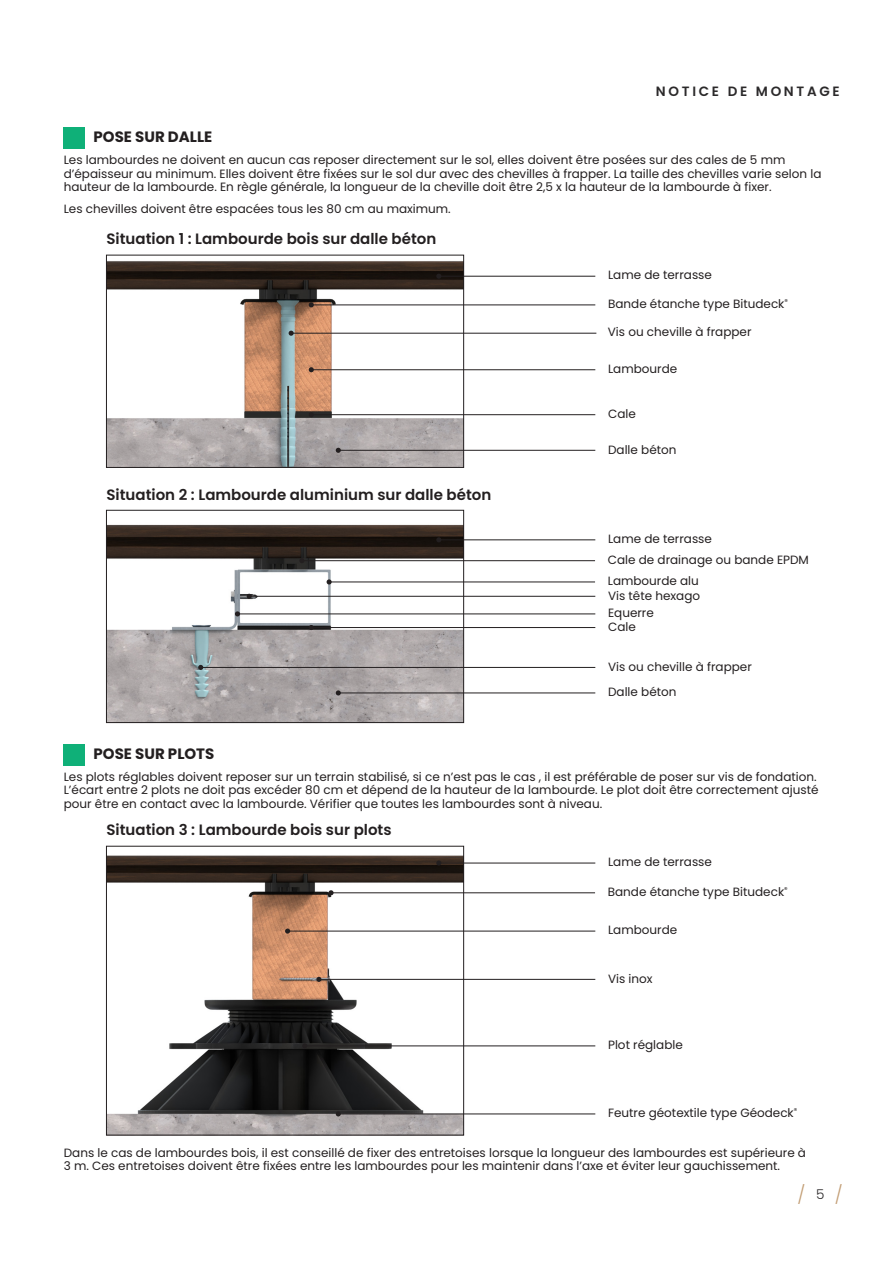
<style>
.page{position:relative;width:893px;height:1263px;background:#fff}
.page>*{position:absolute;margin:0;border:0;box-sizing:border-box;transform-origin:0 0}
.t1{font:300 18px "Poppins";color:#c29d74}
.t2{font:600 15px "Poppins";color:#231f20}
.t3{font:700 15px "Poppins";color:#231f20}
.Page_Number{font:600 13.5px "Poppins";letter-spacing:.2em;color:#2b292a}
.t4{font:300 13.5px "Poppins";color:#2b292a}
.t5{font:12px/13.5px "Poppins";color:#231f20}
</style>
<div class="page">
<img style="left:108px;top:261px;width:354px;height:205px">
<div style="left:106px;top:255px;width:358px;height:213px;border:1px solid #231f20"></div>
<img style="left:108px;top:524px;width:354px;height:197px">
<div style="left:106px;top:510px;width:358px;height:213px;border:1px solid #231f20"></div>
<img style="left:108px;top:855px;width:354px;height:278px">
<div style="left:106px;top:846px;width:358px;height:289px;border:1px solid #231f20"></div>
<hr style="left:439px;top:276px;width:156px;height:1px;background:#231f20">
<svg style="left:436px;top:274px;width:5px;height:5px"></svg>
<hr style="left:439px;top:539px;width:156px;height:1px;background:#231f20">
<svg style="left:436px;top:537px;width:5px;height:5px"></svg>
<hr style="left:439px;top:863px;width:156px;height:1px;background:#231f20">
<svg style="left:436px;top:860px;width:5px;height:5px"></svg>
<hr style="left:311px;top:304px;width:284px;height:1px;background:#231f20">
<svg style="left:309px;top:302px;width:5px;height:5px"></svg>
<hr style="left:291px;top:333px;width:305px;height:1px;background:#231f20">
<svg style="left:289px;top:331px;width:5px;height:5px"></svg>
<hr style="left:329px;top:582px;width:266px;height:1px;background:#231f20">
<svg style="left:327px;top:579px;width:5px;height:5px"></svg>
<hr style="left:302px;top:560px;width:293px;height:1px;background:#231f20">
<svg style="left:299px;top:558px;width:5px;height:5px"></svg>
<hr style="left:331px;top:892px;width:264px;height:1px;background:#231f20">
<svg style="left:328px;top:890px;width:6px;height:5px"></svg>
<hr style="left:311px;top:369px;width:284px;height:1px;background:#231f20">
<svg style="left:309px;top:367px;width:5px;height:5px"></svg>
<hr style="left:249px;top:596px;width:346px;height:1px;background:#231f20">
<svg style="left:247px;top:594px;width:5px;height:5px"></svg>
<hr style="left:319px;top:979px;width:276px;height:1px;background:#231f20">
<svg style="left:316px;top:977px;width:5px;height:5px"></svg>
<hr style="left:237px;top:613px;width:358px;height:1px;background:#231f20">
<svg style="left:235px;top:611px;width:5px;height:5px"></svg>
<hr style="left:288px;top:931px;width:307px;height:1px;background:#231f20">
<svg style="left:285px;top:928px;width:5px;height:6px"></svg>
<hr style="left:311px;top:414px;width:284px;height:1px;background:#231f20">
<svg style="left:309px;top:412px;width:5px;height:5px"></svg>
<hr style="left:311px;top:627px;width:284px;height:1px;background:#231f20">
<svg style="left:309px;top:625px;width:5px;height:5px"></svg>
<hr style="left:201px;top:667px;width:394px;height:1px;background:#231f20">
<svg style="left:198px;top:665px;width:5px;height:5px"></svg>
<hr style="left:305px;top:1045px;width:290px;height:1px;background:#231f20">
<svg style="left:302px;top:1043px;width:5px;height:5px"></svg>
<hr style="left:338px;top:450px;width:257px;height:1px;background:#231f20">
<svg style="left:336px;top:448px;width:5px;height:5px"></svg>
<hr style="left:338px;top:692px;width:257px;height:1px;background:#231f20">
<svg style="left:336px;top:690px;width:5px;height:5px"></svg>
<hr style="left:338px;top:1113px;width:257px;height:1px;background:#231f20">
<svg style="left:336px;top:1111px;width:5px;height:5px"></svg>
<div style="left:64px;top:128px;width:21px;height:21px;background:#0fb078"></div>
<div style="left:64px;top:744px;width:21px;height:21px;background:#0fb078"></div>
<p class="Page_Number" style="left:656px;top:83px;width:185px">NOTICE DE MONTAGE</p>
<p class="t3" style="left:94px;top:128px;width:120px">POSE SUR DALLE</p>
<p class="t5" style="left:64px;top:153px;width:759px">Les lambourdes ne doivent en aucun cas reposer directement sur le sol, elles doivent être posées sur des cales de 5 mm d’épaisseur au minimum. Elles doivent être fixées sur le sol dur avec des chevilles à frapper. La taille des chevilles varie selon la hauteur de la lambourde. En règle générale, la longueur de la cheville doit être 2,5 x la hauteur de la lambourde à fixer.</p>
<p class="t5" style="left:64px;top:202px;width:388px">Les chevilles doivent être espacées tous les 80 cm au maximum.</p>
<p class="t2" style="left:106px;top:230px;width:331px">Situation 1 : Lambourde bois sur dalle béton</p>
<p class="t5" style="left:608px;top:269px;width:105px">Lame de terrasse</p>
<p class="t5" style="left:608px;top:297px;width:181px">Bande étanche type Bitudeck<sup>®</sup></p>
<p class="t5" style="left:608px;top:326px;width:145px">Vis ou cheville à frapper</p>
<p class="t5" style="left:608px;top:362px;width:71px">Lambourde</p>
<p class="t5" style="left:608px;top:407px;width:29px">Cale</p>
<p class="t2" style="left:106px;top:485px;width:386px">Situation 2 : Lambourde aluminium sur dalle béton</p>
<p class="t5" style="left:608px;top:443px;width:70px">Dalle béton</p>
<p class="t5" style="left:608px;top:532px;width:105px">Lame de terrasse</p>
<p class="t5" style="left:608px;top:553px;width:203px">Cale de drainage ou bande EPDM</p>
<p class="t5" style="left:608px;top:574px;width:93px">Lambourde alu</p>
<p class="t5" style="left:608px;top:589px;width:94px">Vis tête hexago</p>
<p class="t5" style="left:608px;top:606px;width:47px">Equerre</p>
<p class="t5" style="left:608px;top:620px;width:29px">Cale</p>
<p class="t5" style="left:608px;top:660px;width:145px">Vis ou cheville à frapper</p>
<p class="t5" style="left:608px;top:685px;width:70px">Dalle béton</p>
<p class="t3" style="left:94px;top:745px;width:122px">POSE SUR PLOTS</p>
<p class="t5" style="left:64px;top:770px;width:756px">Les plots réglables doivent reposer sur un terrain stabilisé, si ce n’est pas le cas , il est préférable de poser sur vis de fondation.<br>L’écart entre 2 plots ne doit pas excéder 80 cm et dépend de la hauteur de la lambourde. Le plot doit être correctement ajusté pour être en contact avec la lambourde. Vérifier que toutes les lambourdes sont à niveau.</p>
<p class="t2" style="left:106px;top:821px;width:287px">Situation 3 : Lambourde bois sur plots</p>
<p class="t5" style="left:608px;top:855px;width:105px">Lame de terrasse</p>
<p class="t5" style="left:608px;top:885px;width:181px">Bande étanche type Bitudeck<sup>®</sup></p>
<p class="t5" style="left:608px;top:923px;width:71px">Lambourde</p>
<p class="t5" style="left:608px;top:972px;width:46px">Vis inox</p>
<p class="t5" style="left:608px;top:1038px;width:76px">Plot réglable</p>
<p class="t5" style="left:608px;top:1106px;width:191px">Feutre géotextile type Géodeck<sup>®</sup></p>
<p class="t5" style="left:64px;top:1146px;width:744px">Dans le cas de lambourdes bois, il est conseillé de fixer des entretoises lorsque la longueur des lambourdes est supérieure à<br>3 m. Ces entretoises doivent être fixées entre les lambourdes pour les maintenir dans l’axe et éviter leur gauchissement.</p>
<h1 class="t1" style="left:797px;top:1185px;width:9px">/</h1>
<h1 class="t1" style="left:835px;top:1185px;width:9px">/</h1>
<p class="t4" style="left:816px;top:1186px;width:10px">5</p>
</div>
